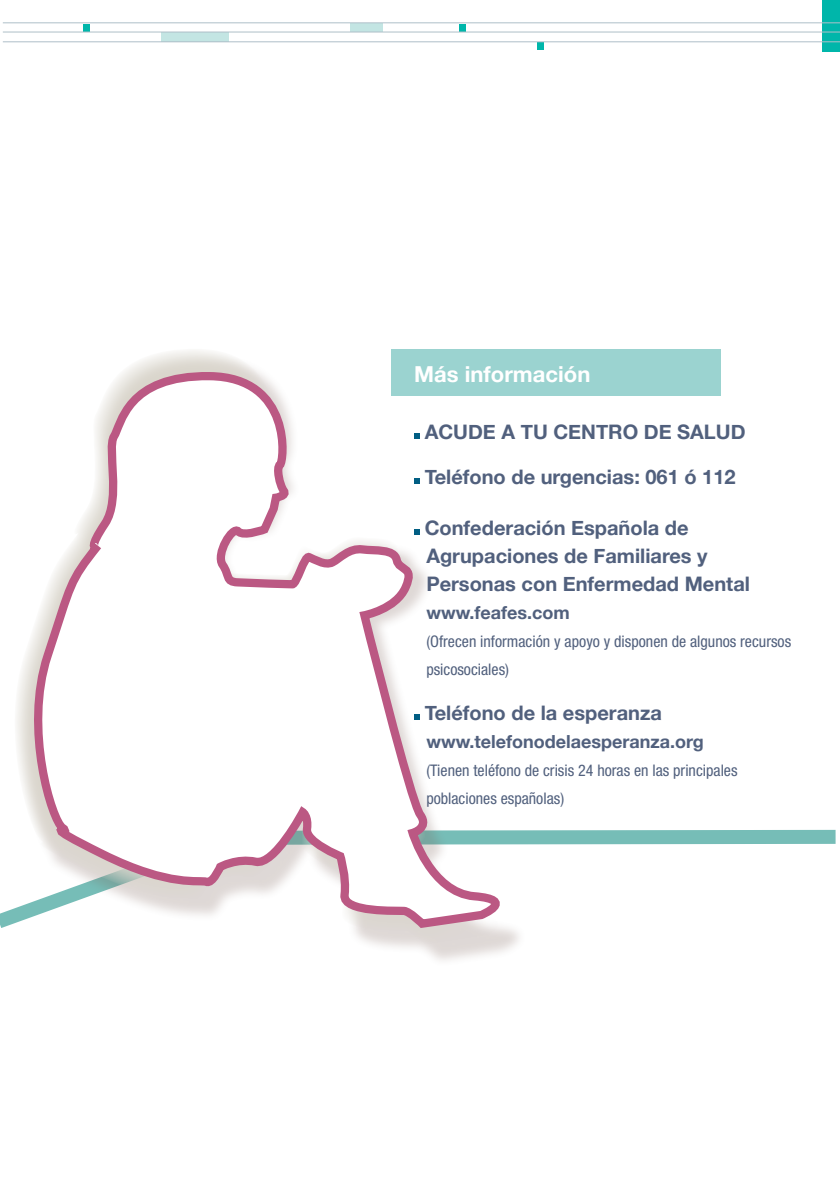
<style>
.page{position:relative;width:840px;height:1191px;background:#fff}
.page>*{position:absolute;margin:0;border:0;box-sizing:border-box;transform-origin:0 0}
.t1{font:700 22px "Helvetica Neue";color:#fff}
.t2{font:700 20px/28px "Helvetica Neue";color:#51607d}
.t3{font:700 18px "Helvetica Neue";color:#51607d}
.t4{font:condensed 16px/28px "Helvetica Neue LT Std";color:#51607d}
</style>
<div class="page">
<div style="left:390px;top:349px;width:330px;height:46px;background:#9bd3d0"></div>
<svg style="left:0;top:829px;width:836px;height:99px"></svg>
<div style="left:19px;top:353px;width:507px;height:614px;background:#7d635a;opacity:.25"></div>
<svg style="left:13px;top:349px;width:492px;height:595px"></svg>
<div style="left:161px;top:32px;width:68px;height:10px;background:#c3e5e3"></div>
<div style="left:350px;top:23px;width:32px;height:9px;background:#c3e5e3"></div>
<div style="left:536px;top:43px;width:7px;height:7px;background:#00b6aa"></div>
<div style="left:83px;top:24px;width:7px;height:7px;background:#00b6aa"></div>
<div style="left:458px;top:24px;width:7px;height:7px;background:#00b6aa"></div>
<div style="left:822px;top:0;width:17px;height:51px;background:#00b6aa"></div>
<hr style="left:3px;top:41px;width:836px;height:1px;background:#aebfc8">
<hr style="left:3px;top:22px;width:836px;height:1px;background:#aebfc8">
<hr style="left:3px;top:32px;width:836px;height:1px;background:#aebfc8">
<svg style="left:23px;top:369px;width:503px;height:564px"></svg>
<p class="t1" style="left:414px;top:356px;width:177px">Más información</p>
<p class="t2" style="left:424px;top:419px;width:322px">ACUDE A TU CENTRO DE SALUD</p>
<p class="t2" style="left:424px;top:464px;width:312px">Teléfono de urgencias: 061 ó 112</p>
<p class="t2" style="left:424px;top:514px;width:326px">Confederación Española de<br>Agrupaciones de Familiares y<br>Personas con Enfermedad Mental</p>
<p class="t3" style="left:426px;top:598px;width:145px">www.feafes.com</p>
<p class="t4" style="left:426px;top:627px;width:366px">(Ofrecen información y apoyo y disponen de algunos recursos psicosociales)</p>
<p class="t2" style="left:424px;top:699px;width:239px">Teléfono de la esperanza</p>
<p class="t3" style="left:426px;top:727px;width:279px">www.telefonodelaesperanza.org</p>
<p class="t4" style="left:426px;top:756px;width:312px">(Tienen teléfono de crisis 24 horas en las principales poblaciones españolas)</p>
</div>
